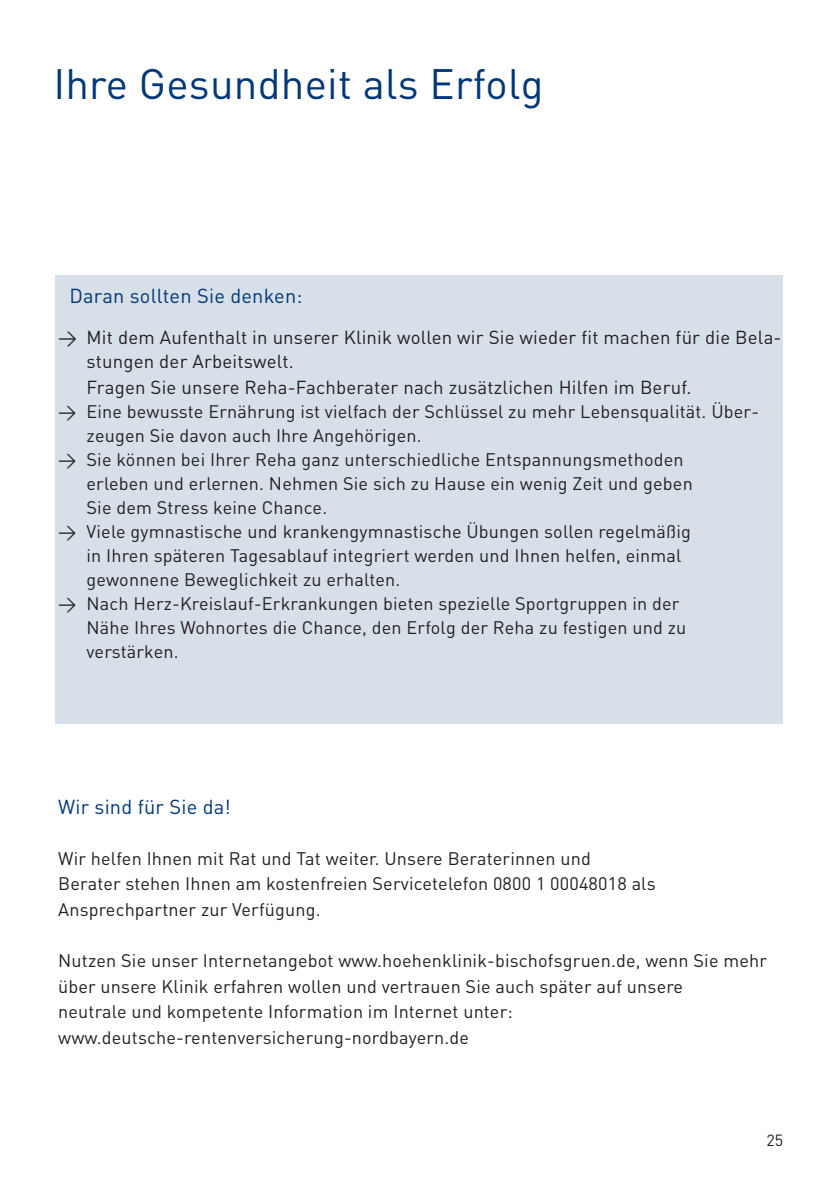
<style>
.page{position:relative;width:840px;height:1191px;background:#fff}
.page>*{position:absolute;margin:0;border:0;box-sizing:border-box;transform-origin:0 0}
._01_Headline{font:42px "DIN Pro DR Vp";letter-spacing:.005em;color:#013778}
._02_Subheadline{font:20px "DIN Pro DR Vp";letter-spacing:.01em;color:#013778}
.t1{font:18.6px/24.8px "DIN Pro DR Vp";letter-spacing:.01em;color:#231f20}
._03_Fließtext{font:18px/24px "DIN Pro DR Vp";letter-spacing:.01em;color:#231f20}
.t2{font:16px "DIN Pro DR Vp";color:#231f20}
</style>
<div class="page">
<div style="left:55px;top:275px;width:727px;height:448px;background:#d7dfe9"></div>
<p class="_01_Headline" style="left:53px;top:58px;width:491px">Ihre Gesundheit als Erfolg</p>
<h1 class="_02_Subheadline" style="left:69px;top:283px;width:234px">Daran sollten Sie denken:</h1>
<p class="t1" style="left:86px;top:325px;width:696px;text-indent:-28px">&gt; Mit dem Aufenthalt in unserer Klinik wollen wir Sie wieder fit machen für die Bela&shy;stungen der Arbeitswelt.<br>Fragen Sie unsere Reha-Fachberater nach zusätzlichen Hilfen im Beruf.</p>
<p class="_03_Fließtext" style="left:86px;top:399px;width:673px;text-indent:-28px">&gt; Eine bewusste Ernährung ist vielfach der Schlüssel zu mehr Lebensqualität. Über&shy;zeugen Sie davon auch Ihre Angehörigen.</p>
<p class="_03_Fließtext" style="left:86px;top:447px;width:607px;text-indent:-28px">&gt; Sie können bei Ihrer Reha ganz unterschiedliche Entspannungsmethoden erleben und erlernen. Nehmen Sie sich zu Hause ein wenig Zeit und geben<br>Sie dem Stress keine Chance.</p>
<p class="_03_Fließtext" style="left:86px;top:519px;width:605px;text-indent:-28px">&gt; Viele gymnastische und krankengymnastische Übungen sollen regelmäßig in Ihren späteren Tagesablauf integriert werden und Ihnen helfen, einmal gewonnene Beweglichkeit zu erhalten.</p>
<p class="_03_Fließtext" style="left:86px;top:591px;width:601px;text-indent:-28px">&gt; Nach Herz-Kreislauf-Erkrankungen bieten spezielle Sportgruppen in der<br>Nähe Ihres Wohnortes die Chance, den Erfolg der Reha zu festigen und zu verstärken.</p>
<h1 class="_02_Subheadline" style="left:58px;top:794px;width:174px">Wir sind für Sie da!</h1>
<p class="_03_Fließtext" style="left:58px;top:845px;width:598px;line-height:25.6px">Wir helfen Ihnen mit Rat und Tat weiter. Unsere Beraterinnen und<br>Berater stehen Ihnen am kostenfreien Servicetelefon 0800 1 00048018 als<br>Ansprechpartner zur Verfügung.</p>
<p class="_03_Fließtext" style="left:58px;top:947px;width:710px;line-height:25.6px">Nutzen Sie unser Internetangebot www.hoehenklinik-bischofsgruen.de, wenn Sie mehr über unsere Klinik erfahren wollen und vertrauen Sie auch später auf unsere</p>
<p class="_03_Fließtext" style="left:58px;top:999px;width:456px">neutrale und kompetente Information im Internet unter:</p>
<p class="_03_Fließtext" style="left:58px;top:1024px;width:412px">www.deutsche-rentenversicherung-nordbayern.de</p>
<p class="t2" style="left:766px;top:1129px;width:18px">25</p>
</div>
